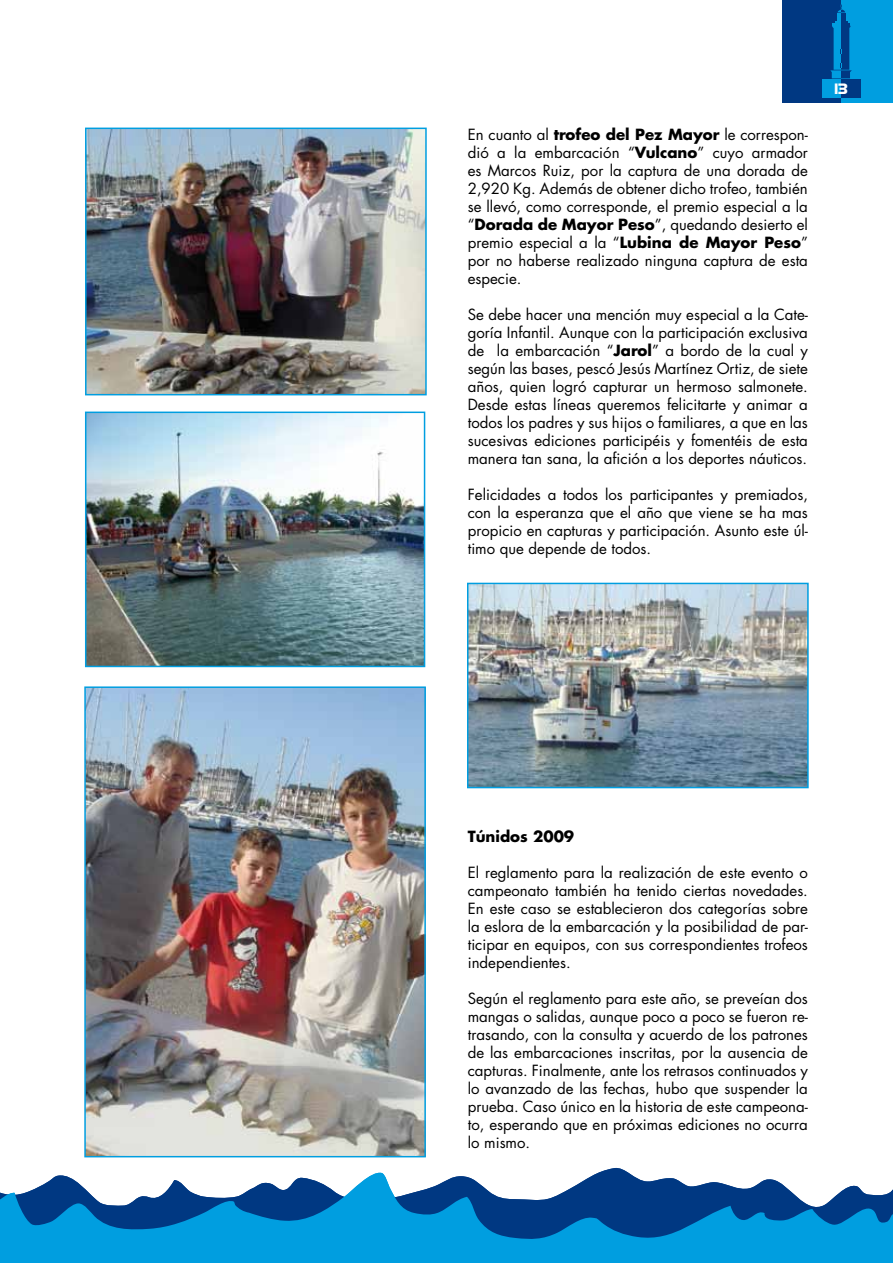
<style>
.page{position:relative;width:893px;height:1263px;background:#fff}
.page>*{position:absolute;margin:0;border:0;box-sizing:border-box;transform-origin:0 0}
.t1{font:15px/18px "Futura";color:#000;text-align:justify}
.t2{font:700 15px "Futura";color:#000}
.t3{font:700 13.5px "Highland Gothic FLF";color:#fff}
.s1{font-weight:700}
</style>
<div class="page">
<svg style="left:0;top:1170px;width:893px;height:93px;fill:#009ee0"></svg>
<div style="left:782px;top:0;width:60px;height:103px;background:#003882"></div>
<div style="left:837px;top:13px;width:5px;height:8px;background:#009ee0"></div>
<div style="left:822px;top:79px;width:20px;height:19px;background:#009ee0"></div>
<div style="left:841px;top:0;width:52px;height:102px;background:#009ee0"></div>
<div style="left:841px;top:13px;width:5px;height:8px;background:#003882"></div>
<div style="left:841px;top:79px;width:19px;height:19px;background:#003882"></div>
<svg style="left:830px;top:21px;width:22px;height:57px"></svg>
<svg style="left:838px;top:5px;width:7px;height:7px"></svg>
<img style="left:88px;top:131px;width:336px;height:261px">
<div style="left:85px;top:128px;width:342px;height:267px;border:2px solid #009ee0"></div>
<img style="left:88px;top:415px;width:334px;height:249px">
<div style="left:85px;top:412px;width:340px;height:255px;border:2px solid #009ee0"></div>
<img style="left:470px;top:586px;width:336px;height:199px">
<div style="left:467px;top:583px;width:342px;height:205px;border:2px solid #009ee0"></div>
<img style="left:87px;top:689px;width:336px;height:465px">
<div style="left:84px;top:686px;width:342px;height:471px;border:2px solid #009ee0"></div>
<p class="t1" style="left:468px;top:125px;width:342px">En cuanto al <span class="s1">trofeo del Pez Mayor</span> le correspon&shy;dió a la embarcación “<span class="s1">Vulcano</span>” cuyo armador es Marcos Ruiz, por la captura de una dorada de 2,920 Kg. Además de obtener dicho trofeo, también se llevó, como corresponde, el premio especial a la “<span class="s1">Dorada de Mayor Peso</span>”, quedando desierto el premio especial a la “<span class="s1">Lubina de Mayor Peso</span>” por no haberse realizado ninguna captura de esta especie.</p>
<p class="t1" style="left:468px;top:305px;width:342px">Se debe hacer una mención muy especial a la Cate&shy;goría Infantil. Aunque con la participación exclusiva de la embarcación “<span class="s1">Jarol</span>” a bordo de la cual y según las bases, pescó Jesús Martínez Ortiz, de siete años, quien logró capturar un hermoso salmonete.<br>Desde estas líneas queremos felicitarte y animar a todos los padres y sus hijos o familiares, a que en las sucesivas ediciones participéis y fomentéis de esta manera tan sana, la afición a los deportes náuticos.</p>
<p class="t1" style="left:468px;top:485px;width:342px">Felicidades a todos los participantes y premiados, con la esperanza que el año que viene se ha mas propicio en capturas y participación. Asunto este úl&shy;timo que depende de todos.</p>
<p class="t3" style="left:834px;top:79px;width:15px">13</p>
<p class="t2" style="left:468px;top:826px;width:108px">Túnidos 2009</p>
<p class="t1" style="left:468px;top:863px;width:342px">El reglamento para la realización de este evento o campeonato también ha tenido ciertas novedades.<br>En este caso se establecieron dos categorías sobre la eslora de la embarcación y la posibilidad de par&shy;ticipar en equipos, con sus correspondientes trofeos independientes.</p>
<p class="t1" style="left:468px;top:989px;width:342px">Según el reglamento para este año, se preveían dos mangas o salidas, aunque poco a poco se fueron re&shy;trasando, con la consulta y acuerdo de los patrones de las embarcaciones inscritas, por la ausencia de capturas. Finalmente, ante los retrasos continuados y lo avanzado de las fechas, hubo que suspender la prueba. Caso único en la historia de este campeona&shy;to, esperando que en próximas ediciones no ocurra lo mismo.</p>
</div>
